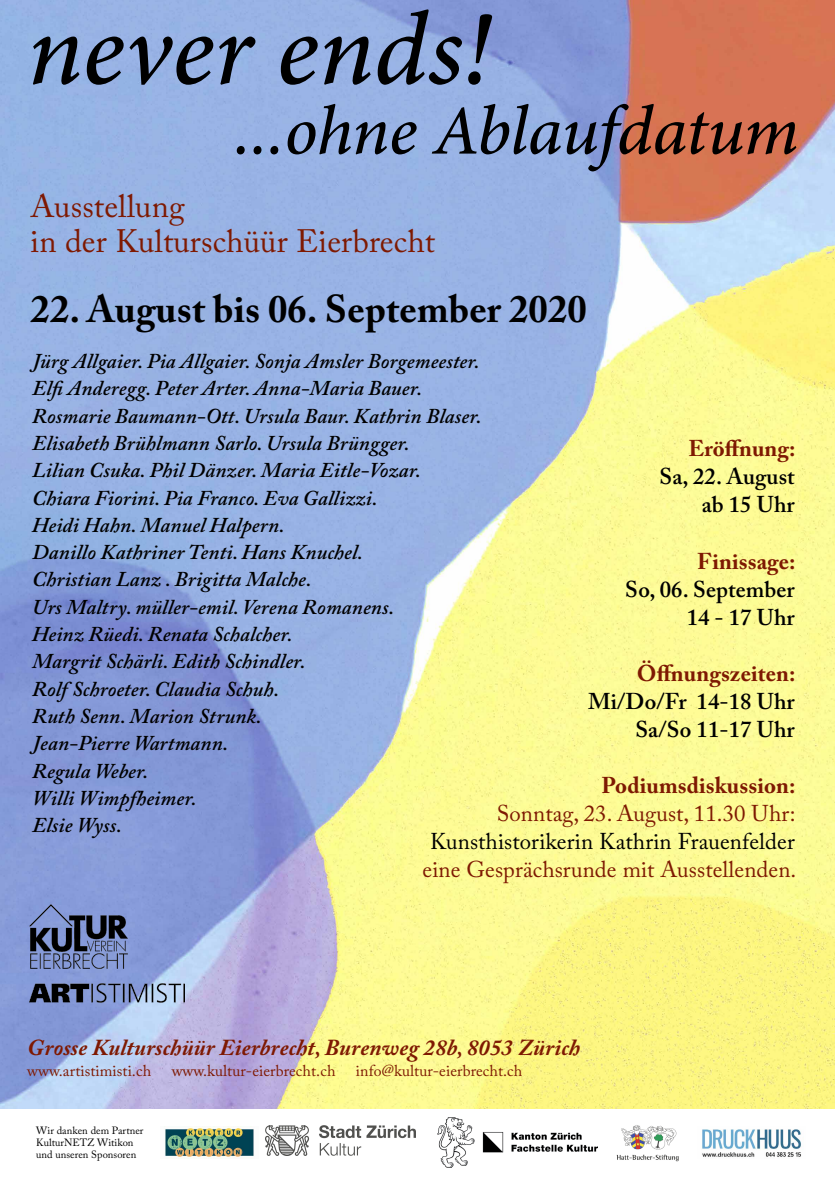
<style>
.page{position:relative;width:835px;height:1180px;background:#fff}
.page>*{position:absolute;margin:0;border:0;box-sizing:border-box;transform-origin:0 0}
.t1{font:italic 500 104.3px "Minion Pro";color:#000}
.t2{font:italic 500 70px "Minion Pro";letter-spacing:-.01em;color:#000}
.t3{font:700 38.5px "Adobe Caslon Pro";letter-spacing:.005em;color:#000}
.t4{font:32.2px/35px "Adobe Caslon Pro";letter-spacing:.005em;color:#7e1902}
.t5{font:600 22.75px/28px "Adobe Caslon Pro";letter-spacing:.005em;color:#000;text-align:right}
.t6{font:22.75px "Adobe Caslon Pro";letter-spacing:.005em;color:#7e1902}
.t7{font:700 22.75px "Adobe Caslon Pro";letter-spacing:.005em;color:#7e1902}
.t8{font:italic 700 22.75px "Adobe Caslon Pro";letter-spacing:.005em;color:#7e1902}
.t9{font:22.75px "Adobe Caslon Pro";letter-spacing:.005em;color:#000}
.t10{font:italic 600 21px/27.3px "Adobe Caslon Pro";letter-spacing:.005em;color:#000}
.t11{font:15.75px "Adobe Caslon Pro";letter-spacing:.005em;color:#7e1902}
.t12{font:10.5px/12.2px "Adobe Caslon Pro";letter-spacing:.005em;color:#000}
</style>
<div class="page">
<img style="left:0;top:0;width:834px;height:1109px">
<img style="left:29px;top:984px;width:156px;height:19px">
<img style="left:29px;top:904px;width:98px;height:64px">
<img style="left:266px;top:1125px;width:149px;height:30px">
<img style="left:616px;top:1125px;width:63px;height:37px">
<img style="left:164px;top:1126px;width:90px;height:32px">
<img style="left:437px;top:1117px;width:160px;height:50px">
<img style="left:702px;top:1129px;width:99px;height:28px">
<h1 class="t1" style="left:27px;top:-22px;width:464px">never ends!</h1>
<h2 class="t2" style="left:234px;top:83px;width:566px">...ohne Ablaufdatum</h2>
<h3 class="t4" style="left:31px;top:188px;width:406px">Ausstellung<br>in der Kulturschüür Eierbrecht</h3>
<h3 class="t3" style="left:31px;top:286px;width:557px">22. August bis 06. September 2020</h3>
<p class="t10" style="left:32px;top:347px;width:450px">Jürg Allgaier. Pia Allgaier. Sonja Amsler Borgemeester.<br>Elfi Anderegg. Peter Arter. Anna-Maria Bauer.<br>Rosmarie Baumann-Ott. Ursula Baur. Kathrin Blaser.<br>Elisabeth Brühlmann Sarlo. Ursula Brüngger.<br>Lilian Csuka. Phil Dänzer. Maria Eitle-Vozar.<br>Chiara Fiorini. Pia Franco. Eva Gallizzi.<br>Heidi Hahn. Manuel Halpern.<br>Danillo Kathriner Tenti. Hans Knuchel.<br>Christian Lanz . Brigitta Malche.<br>Urs Maltry. müller-emil. Verena Romanens.<br>Heinz Rüedi. Renata Schalcher.<br>Margrit Schärli. Edith Schindler.<br>Rolf Schroeter. Claudia Schuh.<br>Ruth Senn. Marion Strunk.<br>Jean-Pierre Wartmann.<br>Regula Weber.<br>Willi Wimpfheimer.<br>Elsie Wyss.</p>
<p class="t7" style="left:688px;top:435px;width:108px">Eröffnung:</p>
<p class="t5" style="left:659px;top:462px;width:137px">Sa, 22. August ab 15 Uhr</p>
<p class="t7" style="left:697px;top:547px;width:100px">Finissage:</p>
<p class="t5" style="left:625px;top:574px;width:171px">So, 06. September<br>14 - 17 Uhr</p>
<p class="t7" style="left:636px;top:659px;width:160px">Öffnungszeiten:</p>
<p class="t5" style="left:588px;top:687px;width:208px">Mi/Do/Fr 14-18 Uhr<br>Sa/So 11-17 Uhr</p>
<p class="t7" style="left:601px;top:771px;width:195px">Podiumsdiskussion:</p>
<p class="t6" style="left:496px;top:799px;width:300px">Sonntag, 23. August, 11.30 Uhr:</p>
<p class="t9" style="left:430px;top:827px;width:366px">Kunsthistorikerin Kathrin Frauenfelder</p>
<p class="t6" style="left:422px;top:855px;width:375px">eine Gesprächsrunde mit Ausstellenden.</p>
<p class="t8" style="left:27px;top:1033px;width:554px">Grosse Kulturschüür Eierbrecht, Burenweg 28b, 8053 Zürich</p>
<p class="t11" style="left:27px;top:1061px;width:125px">www.artistimisti.ch</p>
<p class="t11" style="left:172px;top:1061px;width:165px">www.kultur-eierbrecht.ch</p>
<p class="t11" style="left:356px;top:1061px;width:168px">info@kultur-eierbrecht.ch</p>
<p class="t12" style="left:36px;top:1123px;width:109px">Wir danken dem Partner<br>KulturNETZ Witikon und unseren Sponsoren</p>
</div>
